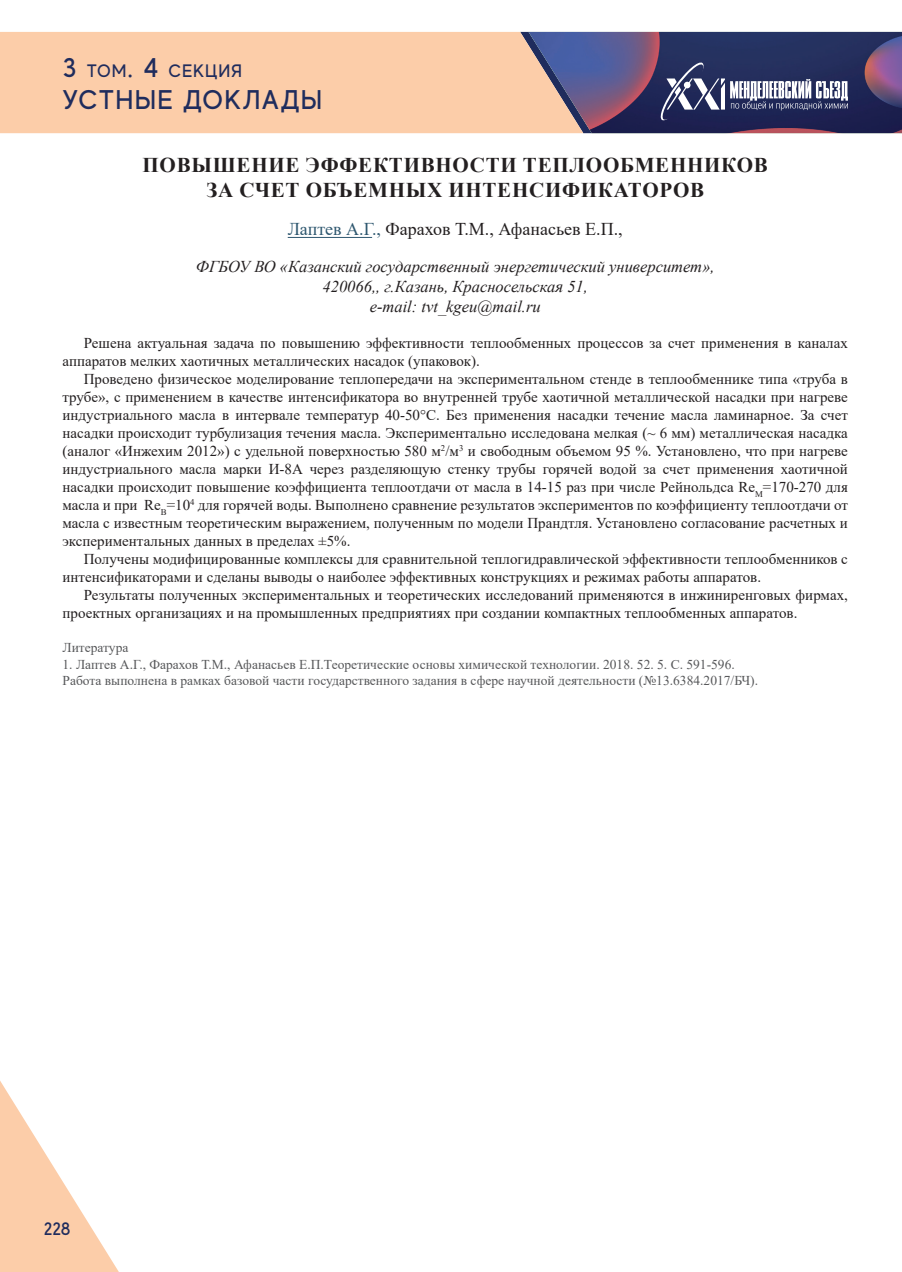
<style>
.page{position:relative;width:902px;height:1272px;background:#fff}
.page>*{position:absolute;margin:0;border:0;box-sizing:border-box;transform-origin:0 0}
.t1{font:500 27px "MADE Evolve Sans";letter-spacing:.05em;color:#1f2c5d}
.t2{font:700 21px/25.2px "Times New Roman";letter-spacing:.035em;color:#231f20;text-align:center}
.t3{font:18px "Times New Roman";color:#231f20}
.t4{font:500 18px "MADE Evolve Sans";letter-spacing:.05em;color:#1f2c5d}
.t5{font:italic 16.5px/19.8px "Times New Roman";color:#231f20;text-align:center}
.t6{font:15px/18px "Times New Roman";color:#231f20}
.t7{font:13.5px/16.2px "Times New Roman";color:#57585a}
.s1{font-size:27px}
.s2{color:#2e576f}
</style>
<div class="page">
<div style="left:0;top:32px;width:520px;height:101px;background:#fccda9"></div>
<svg style="left:0;top:1081px;width:118px;height:190px"></svg>
<svg style="left:520px;top:32px;width:382px;height:101px;background:#575277"></svg>
<hr style="left:288px;top:237px;width:84px;height:1px;background:#2e576f">
<p class="t4" style="left:63px;top:59px;width:181px"><span class="s1">3</span> ТОМ<span class="s1">. 4</span> СЕКЦИЯ</p>
<h1 class="t1" style="left:63px;top:83px;width:261px">УСТНЫЕ ДОКЛАДЫ</h1>
<h2 class="t2" style="left:142px;top:151px;width:626px">ПОВЫШЕНИЕ ЭФФЕКТИВНОСТИ ТЕПЛООБМЕННИКОВ<br>ЗА СЧЕТ ОБЪЕМНЫХ ИНТЕНСИФИКАТОРОВ</h2>
<p class="t3" style="left:288px;top:217px;width:336px"><span class="s2">Лаптев А.Г.,</span> Фарахов Т.М., Афанасьев Е.П.,</p>
<p class="t5" style="left:196px;top:256px;width:520px">ФГБОУ ВО «Казанский государственный энергетический университет»,<br>420066,, г.Казань, Красносельская 51,<br>e-mail: tvt_kgeu@mail.ru</p>
<p class="t6" style="left:63px;top:333px;width:786px;text-indent:21px">Решена актуальная задача по повышению эффективности теплообменных процессов за счет применения в каналах аппаратов мелких хаотичных металлических насадок (упаковок).</p>
<p class="t6" style="left:63px;top:369px;width:786px;text-align:justify;text-indent:21px">Проведено физическое моделирование теплопередачи на экспериментальном стенде в теплообменнике типа «труба в трубе», с применением в качестве интенсификатора во внутренней трубе хаотичной металлической насадки при нагреве индустриального масла в интервале температур 40-50°С. Без применения насадки течение масла ламинарное. За счет насадки происходит турбулизация течения масла. Экспериментально исследована мелкая (~ 6 мм) металлическая насадка (аналог «Инжехим 2012») с удельной поверхностью 580 м<sup>2</sup>/м<sup>3</sup> и свободным объемом 95 %. Установлено, что при нагреве индустриального масла марки И-8А через разделяющую стенку трубы горячей водой за счет применения хаотичной насадки происходит повышение коэффициента теплоотдачи от масла в 14-15 раз при числе Рейнольдса Re<sub>M</sub>=170-270 для масла и при Re<sub>B</sub>=10<sup>4</sup> для горячей воды. Выполнено сравнение результатов экспериментов по коэффициенту теплоотдачи от масла с известным теоретическим выражением, полученным по модели Прандтля. Установлено согласование расчетных и экспериментальных данных в пределах ±5%.</p>
<p class="t6" style="left:63px;top:549px;width:786px;text-indent:21px">Получены модифицированные комплексы для сравнительной теплогидравлической эффективности теплообменников с интенсификаторами и сделаны выводы о наиболее эффективных конструкциях и режимах работы аппаратов.</p>
<p class="t6" style="left:63px;top:585px;width:786px;text-indent:21px">Результаты полученных экспериментальных и теоретических исследований применяются в инжиниренговых фирмах, проектных организациях и на промышленных предприятиях при создании компактных теплообменных аппаратов.</p>
<p class="t7" style="left:63px;top:639px;width:67px">Литература</p>
<p class="t7" style="left:63px;top:655px;width:697px">1. Лаптев А.Г., Фарахов Т.М., Афанасьев Е.П.Теоретические основы химической технологии. 2018. 52. 5. С. 591-596.<br>Работа выполнена в рамках базовой части государственного задания в сфере научной деятельности (№13.6384.2017/БЧ).</p>
<p class="t4" style="left:44px;top:1217px;width:28px">228</p>
</div>
